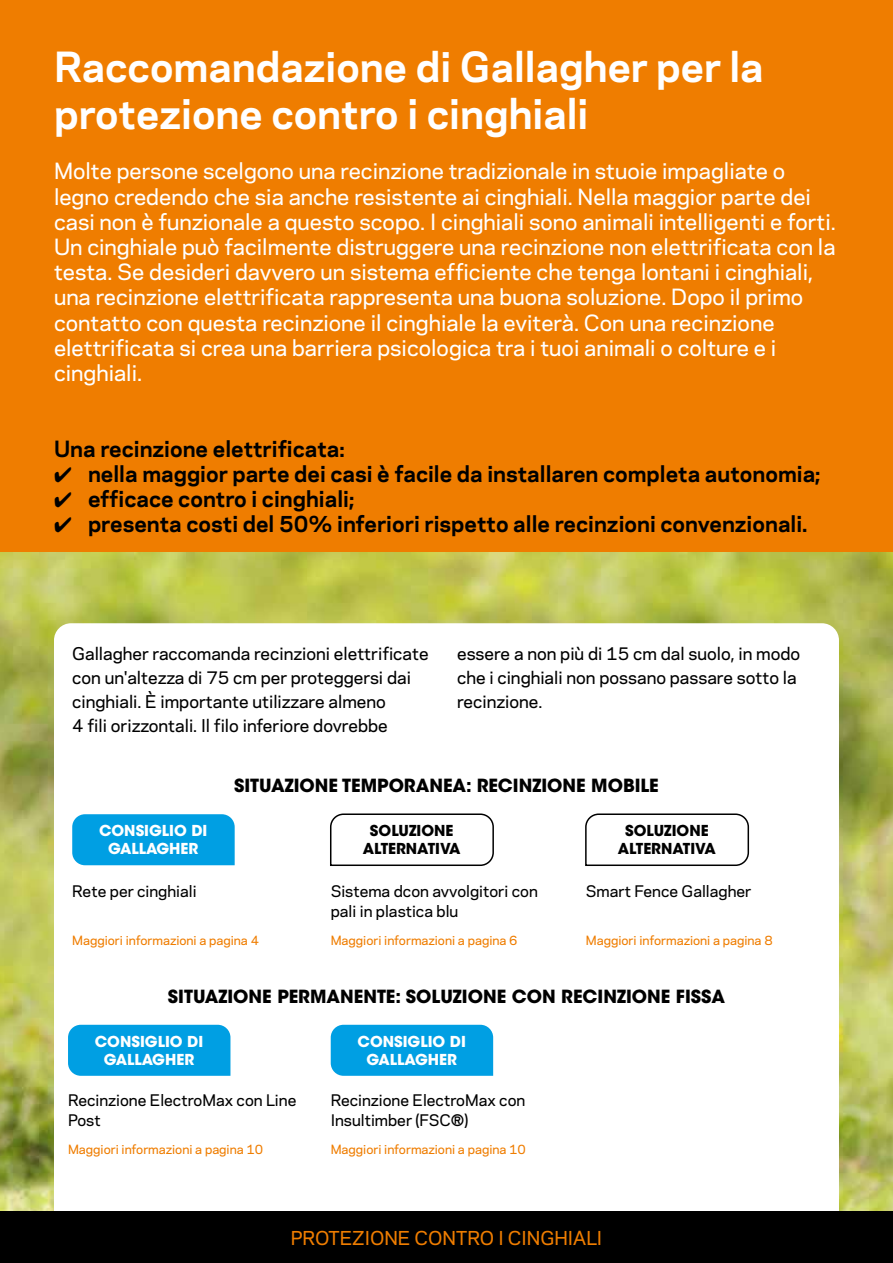
<style>
.page{position:relative;width:893px;height:1263px;background:#fff}
.page>*{position:absolute;margin:0;border:0;box-sizing:border-box;transform-origin:0 0}
.t1{font:700 39px/46.8px "Galaxie Polaris";color:#fff}
.t2{font:500 21px/25.2px "Galaxie Polaris";color:#fff}
.t3{font:700 21px "Galaxie Polaris";color:#000}
.t4{font:700 18px "ITC Avant Garde Std";color:#000}
.t5{font:500 18px "Galaxie Polaris";color:#ef7d00}
.t6{font:500 16.5px/24px "Galaxie Polaris";color:#000}
.t7{font:500 15px/19.5px "Galaxie Polaris";color:#000}
.t8{font:700 15px/18px "ITC Avant Garde Std";color:#fff;text-align:center}
.t9{font:700 15px/18px "ITC Avant Garde Std";color:#000;text-align:center}
.t10{font:500 12px "Galaxie Polaris";color:#ef7d00}
</style>
<div class="page">
<img style="left:0;top:551px;width:893px;height:661px">
<div style="left:0;top:0;width:893px;height:551px;background:#ef7d00"></div>
<div style="left:54px;top:623px;width:785px;height:609px;background:#fff;border-radius:17px"></div>
<div style="left:0;top:1212px;width:893px;height:51px;background:#000"></div>
<div style="left:72px;top:814px;width:163px;height:51px;background:#009fe3"></div>
<div style="left:68px;top:1025px;width:162px;height:51px;background:#009fe3"></div>
<div style="left:331px;top:1025px;width:162px;height:51px;background:#009fe3"></div>
<svg style="left:330px;top:813px;width:164px;height:53px"></svg>
<svg style="left:585px;top:813px;width:165px;height:53px"></svg>
<h1 class="t1" style="left:54px;top:41px;width:711px">Raccomandazione di Gallagher per la protezione contro i cinghiali</h1>
<p class="t2" style="left:54px;top:158px;width:783px">Molte persone scelgono una recinzione tradizionale in stuoie impagliate o legno credendo che sia anche resistente ai cinghiali. Nella maggior parte dei casi non è funzionale a questo scopo. I cinghiali sono animali intelligenti e forti.<br>Un cinghiale può facilmente distruggere una recinzione non elettrificata con la testa. Se desideri davvero un sistema efficiente che tenga lontani i cinghiali, una recinzione elettrificata rappresenta una buona soluzione. Dopo il primo contatto con questa recinzione il cinghiale la eviterà. Con una recinzione elettrificata si crea una barriera psicologica tra i tuoi animali o colture e i cinghiali.</p>
<p class="t3" style="left:54px;top:433px;width:292px">Una recinzione elettrificata:</p>
<p class="t3" style="left:54px;top:458px;width:768px">✔ nella maggior parte dei casi è facile da installaren completa autonomia;</p>
<p class="t3" style="left:54px;top:483px;width:302px">✔ efficace contro i cinghiali;</p>
<p class="t3" style="left:54px;top:508px;width:755px">✔ presenta costi del 50% inferiori rispetto alle recinzioni convenzionali.</p>
<p class="t6" style="left:72px;top:640px;width:358px">Gallagher raccomanda recinzioni elettrificate con un'altezza di 75 cm per proteggersi dai cinghiali. È importante utilizzare almeno<br>4 fili orizzontali. Il filo inferiore dovrebbe</p>
<p class="t6" style="left:457px;top:640px;width:345px">essere a non più di 15 cm dal suolo, in modo che i cinghiali non possano passare sotto la recinzione.</p>
<p class="t4" style="left:234px;top:773px;width:426px">SITUAZIONE TEMPORANEA: RECINZIONE MOBILE</p>
<p class="t8" style="left:99px;top:822px;width:110px">CONSIGLIO DI<br>GALLAGHER</p>
<p class="t7" style="left:72px;top:881px;width:126px">Rete per cinghiali</p>
<p class="t10" style="left:72px;top:932px;width:188px">Maggiori informazioni a pagina 4</p>
<p class="t9" style="left:363px;top:822px;width:99px">SOLUZIONE<br>ALTERNATIVA</p>
<p class="t9" style="left:618px;top:822px;width:99px">SOLUZIONE<br>ALTERNATIVA</p>
<p class="t7" style="left:586px;top:881px;width:167px">Smart Fence Gallagher</p>
<p class="t10" style="left:586px;top:932px;width:188px">Maggiori informazioni a pagina 8</p>
<p class="t7" style="left:331px;top:881px;width:209px">Sistema dcon avvolgitori con pali in plastica blu</p>
<p class="t10" style="left:331px;top:932px;width:188px">Maggiori informazioni a pagina 6</p>
<p class="t4" style="left:168px;top:985px;width:559px">SITUAZIONE PERMANENTE: SOLUZIONE CON RECINZIONE FISSA</p>
<p class="t8" style="left:95px;top:1032px;width:110px">CONSIGLIO DI<br>GALLAGHER</p>
<p class="t8" style="left:358px;top:1032px;width:110px">CONSIGLIO DI<br>GALLAGHER</p>
<p class="t7" style="left:68px;top:1090px;width:230px">Recinzione ElectroMax con Line<br>Post</p>
<p class="t10" style="left:68px;top:1141px;width:197px">Maggiori informazioni a pagina 10</p>
<p class="t7" style="left:331px;top:1090px;width:196px">Recinzione ElectroMax con<br>Insultimber (FSC®)</p>
<p class="t10" style="left:331px;top:1141px;width:197px">Maggiori informazioni a pagina 10</p>
<p class="t5" style="left:291px;top:1224px;width:313px">PROTEZIONE CONTRO I CINGHIALI</p>
</div>
